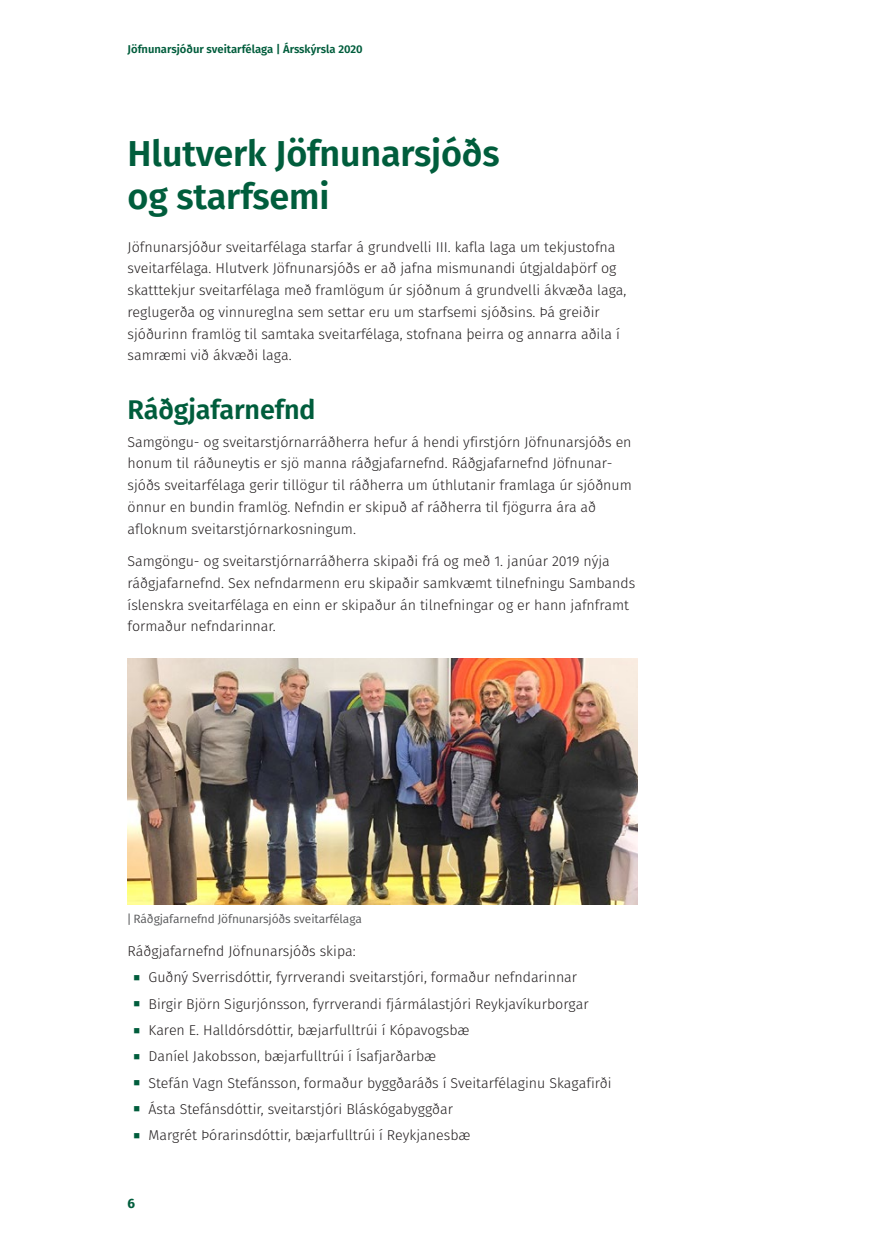
<style>
.page{position:relative;width:893px;height:1251px;background:#fff}
.page>*{position:absolute;margin:0;border:0;box-sizing:border-box;transform-origin:0 0}
.t1{font:600 36px/43.2px "Fira GO";letter-spacing:-.005em;color:#005d3c}
.t2{font:600 27px "Fira GO";letter-spacing:-.005em;color:#005d3c}
.t3{font:300 14.25px/21.8px "Fira GO";color:#231f20}
.t4{font:700 13.5px "Fira GO";color:#005d3c}
.t5{font:12px "Fira GO";letter-spacing:-.01em;color:#57585a}
.t6{font:600 11.25px "Fira GO";color:#005d3c}
.s1{color:#005d3c}
</style>
<div class="page">
<img style="left:128px;top:658px;width:510px;height:245px">
<p class="t6" style="left:128px;top:43px;width:237px">Jöfnunarsjóður sveitarfélaga | Ársskýrsla 2020</p>
<h1 class="t1" style="left:128px;top:131px;width:374px">Hlutverk Jöfnunarsjóðs og starfsemi</h1>
<p class="t3" style="left:128px;top:236px;width:500px">Jöfnunarsjóður sveitarfélaga starfar á grundvelli III. kafla laga um tekjustofna sveitarfélaga. Hlutverk Jöfnunarsjóðs er að jafna mismunandi útgjaldaþörf og skatttekjur sveitarfélaga með framlögum úr sjóðnum á grundvelli ákvæða laga, reglugerða og vinnureglna sem settar eru um starfsemi sjóðsins. Þá greiðir sjóðurinn framlög til samtaka sveitarfélaga, stofnana þeirra og annarra aðila í samræmi við ákvæði laga.</p>
<h2 class="t2" style="left:128px;top:393px;width:189px">Ráðgjafarnefnd</h2>
<p class="t3" style="left:128px;top:430px;width:506px">Samgöngu- og sveitarstjórnarráðherra hefur á hendi yfirstjórn Jöfnunarsjóðs en honum til ráðuneytis er sjö manna ráðgjafarnefnd. Ráðgjafarnefnd Jöfnunar&shy;sjóðs sveitarfélaga gerir tillögur til ráðherra um úthlutanir framlaga úr sjóðnum önnur en bundin framlög. Nefndin er skipuð af ráðherra til fjögurra ára að afloknum sveitarstjórnarkosningum.</p>
<p class="t3" style="left:128px;top:550px;width:509px">Samgöngu- og sveitarstjórnarráðherra skipaði frá og með 1. janúar 2019 nýja ráðgjafarnefnd. Sex nefndarmenn eru skipaðir samkvæmt tilnefningu Sambands íslenskra sveitarfélaga en einn er skipaður án tilnefningar og er hann jafnframt formaður nefndarinnar.</p>
<p class="t5" style="left:134px;top:911px;width:230px">Ráðgjafarnefnd Jöfnunarsjóðs sveitarfélaga</p>
<p class="t3" style="left:128px;top:939px;width:230px">Ráðgjafarnefnd Jöfnunarsjóðs skipa:</p>
<p class="t3" style="left:134px;top:966px;width:445px"><span class="s1">■</span> Guðný Sverrisdóttir, fyrrverandi sveitarstjóri, formaður nefndarinnar</p>
<p class="t3" style="left:134px;top:992px;width:457px"><span class="s1">■</span> Birgir Björn Sigurjónsson, fyrrverandi fjármálastjóri Reykjavíkurborgar</p>
<p class="t3" style="left:134px;top:1018px;width:338px"><span class="s1">■</span> Karen E. Halldórsdóttir, bæjarfulltrúi í Kópavogsbæ</p>
<p class="t3" style="left:134px;top:1045px;width:304px"><span class="s1">■</span> Daníel Jakobsson, bæjarfulltrúi í Ísafjarðarbæ</p>
<p class="t3" style="left:134px;top:1071px;width:479px"><span class="s1">■</span> Stefán Vagn Stefánsson, formaður byggðaráðs í Sveitarfélaginu Skagafirði</p>
<p class="t3" style="left:134px;top:1097px;width:321px"><span class="s1">■</span> Ásta Stefánsdóttir, sveitarstjóri Bláskógabyggðar</p>
<p class="t3" style="left:134px;top:1123px;width:338px"><span class="s1">■</span> Margrét Þórarinsdóttir, bæjarfulltrúi í Reykjanesbæ</p>
<p class="t4" style="left:128px;top:1195px;width:9px">6</p>
</div>
